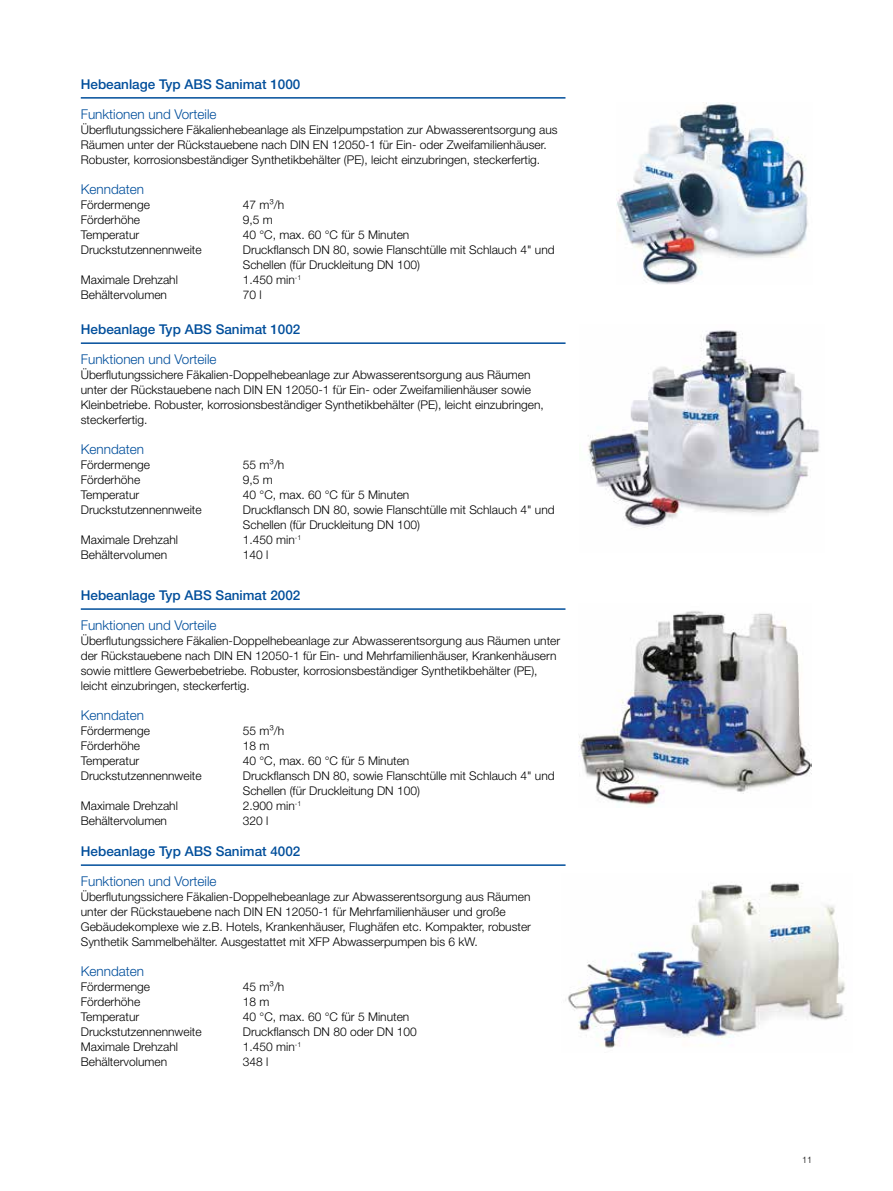
<style>
.page{position:relative;width:893px;height:1191px;background:#fff}
.page>*{position:absolute;margin:0;border:0;box-sizing:border-box;transform-origin:0 0}
.t1{font:300 13.5px "Helvetica Neue LT Pro";color:#004e9b}
.t2{font:500 13.5px "Helvetica Neue LT Pro";color:#004e9b}
.t3{font:300 12px/15px "Helvetica Neue LT Pro";color:#000}
.t4{font:300 9px "Helvetica Neue LT Pro";color:#000}
</style>
<div class="page">
<img style="left:588px;top:330px;width:231px;height:199px">
<hr style="left:81px;top:97px;width:484px;height:2px;background:#004e9b">
<hr style="left:81px;top:342px;width:485px;height:2px;background:#004e9b">
<hr style="left:81px;top:608px;width:484px;height:2px;background:#004e9b">
<hr style="left:81px;top:864px;width:485px;height:2px;background:#004e9b">
<img style="left:616px;top:103px;width:192px;height:182px">
<img style="left:579px;top:611px;width:232px;height:196px">
<img style="left:565px;top:882px;width:280px;height:166px">
<p class="t2" style="left:81px;top:76px;width:221px">Hebeanlage Typ ABS Sanimat 1000</p>
<p class="t1" style="left:81px;top:106px;width:137px">Funktionen und Vorteile</p>
<p class="t3" style="left:81px;top:122px;width:478px">Überflutungssichere Fäkalienhebeanlage als Einzelpumpstation zur Abwasserentsorgung aus<br>Räumen unter der Rückstauebene nach DIN EN 12050-1 für Ein- oder Zweifamilienhäuser.<br>Robuster, korrosionsbeständiger Synthetikbehälter (PE), leicht einzubringen, steckerfertig.</p>
<p class="t1" style="left:81px;top:181px;width:65px">Kenndaten</p>
<p class="t3" style="left:81px;top:197px;width:71px">Fördermenge</p>
<p class="t3" style="left:243px;top:197px;width:43px">47 m³/h</p>
<p class="t3" style="left:81px;top:212px;width:61px">Förderhöhe</p>
<p class="t3" style="left:243px;top:212px;width:32px">9,5 m</p>
<p class="t3" style="left:81px;top:227px;width:60px">Temperatur</p>
<p class="t3" style="left:243px;top:227px;width:168px">40 °C, max. 60 °C für 5 Minuten</p>
<p class="t3" style="left:81px;top:242px;width:122px">Druckstutzennennweite</p>
<p class="t3" style="left:243px;top:242px;width:313px">Druckflansch DN 80, sowie Flanschtülle mit Schlauch 4" und<br>Schellen (für Druckleitung DN 100)</p>
<p class="t3" style="left:81px;top:272px;width:99px">Maximale Drehzahl</p>
<p class="t3" style="left:243px;top:272px;width:60px">1.450 min<sup>-1</sup></p>
<p class="t3" style="left:81px;top:287px;width:88px">Behältervolumen</p>
<p class="t3" style="left:243px;top:287px;width:20px">70 l</p>
<p class="t2" style="left:81px;top:321px;width:221px">Hebeanlage Typ ABS Sanimat 1002</p>
<p class="t1" style="left:81px;top:351px;width:137px">Funktionen und Vorteile</p>
<p class="t3" style="left:81px;top:367px;width:465px">Überflutungssichere Fäkalien-Doppelhebeanlage zur Abwasserentsorgung aus Räumen unter der Rückstauebene nach DIN EN 12050-1 für Ein- oder Zweifamilienhäuser sowie Kleinbetriebe. Robuster, korrosionsbeständiger Synthetikbehälter (PE), leicht einzubringen, steckerfertig.</p>
<p class="t1" style="left:81px;top:441px;width:65px">Kenndaten</p>
<p class="t3" style="left:81px;top:457px;width:71px">Fördermenge</p>
<p class="t3" style="left:243px;top:457px;width:43px">55 m³/h</p>
<p class="t3" style="left:81px;top:472px;width:61px">Förderhöhe</p>
<p class="t3" style="left:243px;top:472px;width:32px">9,5 m</p>
<p class="t3" style="left:81px;top:487px;width:60px">Temperatur</p>
<p class="t3" style="left:243px;top:487px;width:168px">40 °C, max. 60 °C für 5 Minuten</p>
<p class="t3" style="left:81px;top:502px;width:122px">Druckstutzennennweite</p>
<p class="t3" style="left:243px;top:502px;width:313px">Druckflansch DN 80, sowie Flanschtülle mit Schlauch 4" und<br>Schellen (für Druckleitung DN 100)</p>
<p class="t3" style="left:81px;top:532px;width:99px">Maximale Drehzahl</p>
<p class="t3" style="left:243px;top:532px;width:60px">1.450 min<sup>-1</sup></p>
<p class="t3" style="left:81px;top:547px;width:88px">Behältervolumen</p>
<p class="t3" style="left:243px;top:547px;width:27px">140 l</p>
<p class="t2" style="left:81px;top:587px;width:221px">Hebeanlage Typ ABS Sanimat 2002</p>
<p class="t1" style="left:81px;top:617px;width:137px">Funktionen und Vorteile</p>
<p class="t3" style="left:81px;top:633px;width:481px">Überflutungssichere Fäkalien-Doppelhebeanlage zur Abwasserentsorgung aus Räumen unter der Rückstauebene nach DIN EN 12050-1 für Ein- und Mehrfamilienhäuser, Krankenhäusern sowie mittlere Gewerbebetriebe. Robuster, korrosionsbeständiger Synthetikbehälter (PE), leicht einzubringen, steckerfertig.</p>
<p class="t1" style="left:81px;top:707px;width:65px">Kenndaten</p>
<p class="t3" style="left:81px;top:723px;width:71px">Fördermenge</p>
<p class="t3" style="left:243px;top:723px;width:43px">55 m³/h</p>
<p class="t3" style="left:81px;top:738px;width:61px">Förderhöhe</p>
<p class="t3" style="left:243px;top:738px;width:28px">18 m</p>
<p class="t3" style="left:81px;top:753px;width:60px">Temperatur</p>
<p class="t3" style="left:243px;top:753px;width:168px">40 °C, max. 60 °C für 5 Minuten</p>
<p class="t3" style="left:81px;top:768px;width:122px">Druckstutzennennweite</p>
<p class="t3" style="left:243px;top:768px;width:313px">Druckflansch DN 80, sowie Flanschtülle mit Schlauch 4" und<br>Schellen (für Druckleitung DN 100)</p>
<p class="t3" style="left:81px;top:798px;width:99px">Maximale Drehzahl</p>
<p class="t3" style="left:243px;top:798px;width:60px">2.900 min<sup>-1</sup></p>
<p class="t3" style="left:81px;top:813px;width:88px">Behältervolumen</p>
<p class="t3" style="left:243px;top:813px;width:27px">320 l</p>
<p class="t2" style="left:81px;top:843px;width:221px">Hebeanlage Typ ABS Sanimat 4002</p>
<p class="t1" style="left:81px;top:873px;width:137px">Funktionen und Vorteile</p>
<p class="t3" style="left:81px;top:889px;width:452px">Überflutungssichere Fäkalien-Doppelhebeanlage zur Abwasserentsorgung aus Räumen unter der Rückstauebene nach DIN EN 12050-1 für Mehrfamilienhäuser und große Gebäudekomplexe wie z.B. Hotels, Krankenhäuser, Flughäfen etc. Kompakter, robuster Synthetik Sammelbehälter. Ausgestattet mit XFP Abwasserpumpen bis 6 kW.</p>
<p class="t1" style="left:81px;top:963px;width:65px">Kenndaten</p>
<p class="t3" style="left:81px;top:979px;width:71px">Fördermenge</p>
<p class="t3" style="left:243px;top:979px;width:43px">45 m³/h</p>
<p class="t3" style="left:81px;top:994px;width:61px">Förderhöhe</p>
<p class="t3" style="left:243px;top:994px;width:28px">18 m</p>
<p class="t3" style="left:81px;top:1009px;width:60px">Temperatur</p>
<p class="t3" style="left:243px;top:1009px;width:168px">40 °C, max. 60 °C für 5 Minuten</p>
<p class="t3" style="left:81px;top:1024px;width:122px">Druckstutzennennweite</p>
<p class="t3" style="left:243px;top:1024px;width:176px">Druckflansch DN 80 oder DN 100</p>
<p class="t3" style="left:81px;top:1039px;width:99px">Maximale Drehzahl</p>
<p class="t3" style="left:243px;top:1039px;width:60px">1.450 min<sup>-1</sup></p>
<p class="t3" style="left:81px;top:1054px;width:88px">Behältervolumen</p>
<p class="t3" style="left:243px;top:1054px;width:27px">348 l</p>
<p class="t4" style="left:802px;top:1154px;width:12px">11</p>
</div>
